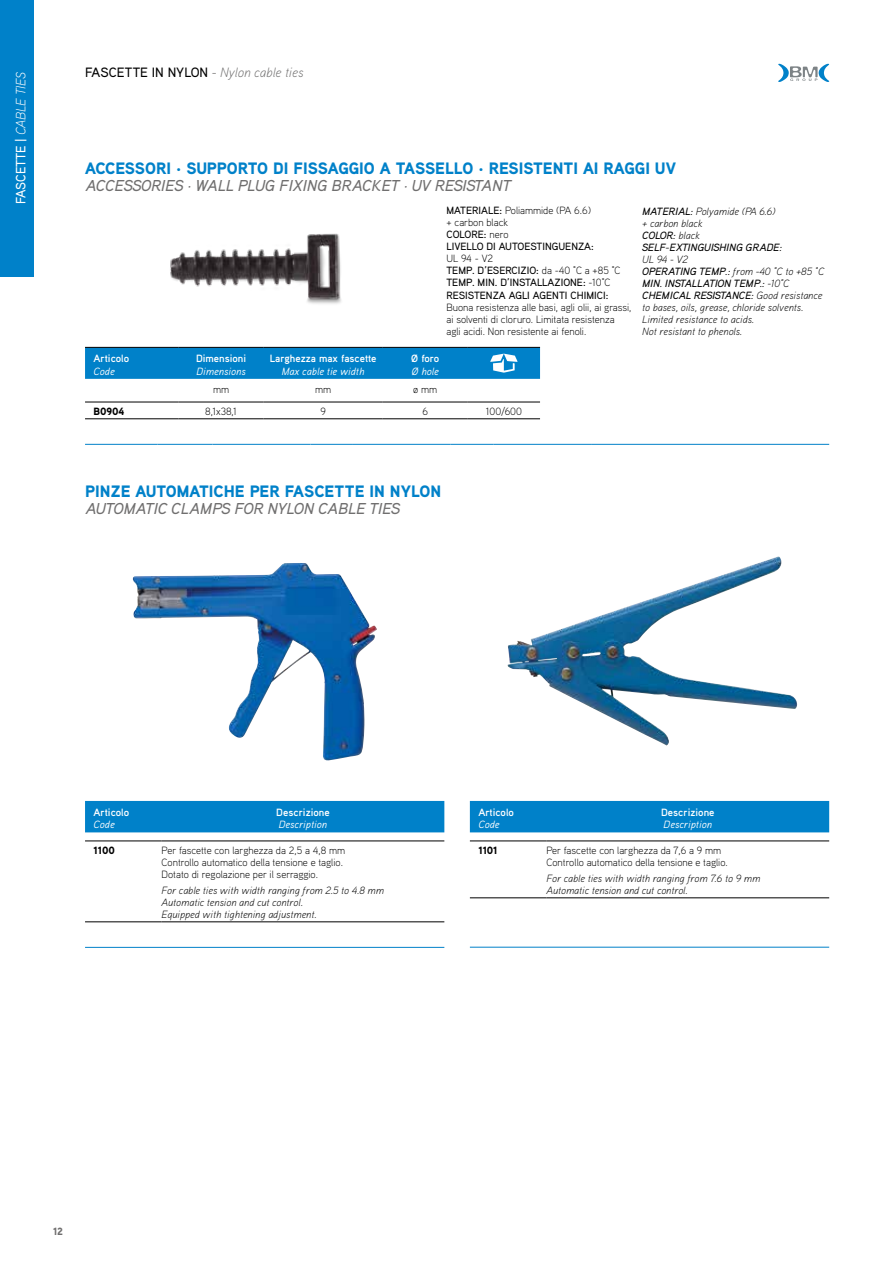
<style>
.page{position:relative;width:893px;height:1263px;background:#fff}
.page>*{position:absolute;margin:0;border:0;box-sizing:border-box;transform-origin:0 0}
.t1{font:900 16.5px "Aaux Pro";color:#0081c9}
.t2{font:italic 500 15.75px "Aaux Pro";letter-spacing:-.01em;color:#706f6f}
.t3{font:500 13.5px "Aaux Pro";color:#000}
.t4{font:500 13.5px "Aaux Pro";letter-spacing:-.01em;color:#fff;scale:.95 1}
.t5{font:italic 300 10.5px/12px "Aaux Pro";color:#000}
.t6{font:300 10.5px/12px "Aaux Pro";color:#000}
.t7{font:500 10.5px/12px "Aaux Pro";color:#000}
.t8{font:700 10.5px "Aaux Pro";color:#fff}
.t9{font:italic 500 10.5px/12px "Aaux Pro";color:#000}
.t10{font:italic 10.5px "Aaux Pro";color:#fff}
.t11{font:900 10.5px "Aaux Pro";color:#000}
.t12{font:900 10.5px "Aaux Pro";color:#706f6f}
.s1{font-weight:300;font-style:italic}
.s2{font-weight:300;font-style:italic;color:#706f6f}
.s3{font-weight:300}
.s4{font-weight:500}
</style>
<div class="page">
<svg style="left:778px;top:64px;width:51px;height:18px"></svg>
<div style="left:0;top:0;width:34px;height:276px;background:#0081c9"></div>
<img style="left:170px;top:233px;width:171px;height:71px">
<hr style="left:85px;top:402px;width:94px;height:1px;background:#000">
<hr style="left:179px;top:402px;width:85px;height:1px;background:#000">
<hr style="left:264px;top:402px;width:119px;height:1px;background:#000">
<hr style="left:383px;top:402px;width:85px;height:1px;background:#000">
<hr style="left:468px;top:402px;width:72px;height:1px;background:#000">
<hr style="left:85px;top:418px;width:94px;height:1px;background:#000">
<hr style="left:179px;top:418px;width:85px;height:1px;background:#000">
<hr style="left:264px;top:418px;width:119px;height:1px;background:#000">
<hr style="left:383px;top:418px;width:85px;height:1px;background:#000">
<hr style="left:468px;top:418px;width:72px;height:1px;background:#000">
<svg style="left:85px;top:347px;width:455px;height:32px;background:#0680c4"></svg>
<hr style="left:85px;top:444px;width:72px;height:1px;background:#0081c9">
<hr style="left:157px;top:444px;width:56px;height:1px;background:#0081c9">
<hr style="left:213px;top:444px;width:97px;height:1px;background:#0081c9">
<hr style="left:310px;top:444px;width:43px;height:1px;background:#0081c9">
<hr style="left:353px;top:444px;width:98px;height:1px;background:#0081c9">
<hr style="left:451px;top:444px;width:42px;height:1px;background:#0081c9">
<hr style="left:493px;top:444px;width:98px;height:1px;background:#0081c9">
<hr style="left:591px;top:444px;width:83px;height:1px;background:#0081c9">
<hr style="left:674px;top:444px;width:155px;height:1px;background:#0081c9">
<img style="left:133px;top:563px;width:244px;height:198px">
<div style="left:85px;top:801px;width:359px;height:31px;background:#0081c9"></div>
<hr style="left:85px;top:841px;width:77px;height:1px;background:#000">
<hr style="left:162px;top:841px;width:282px;height:1px;background:#000">
<hr style="left:85px;top:921px;width:77px;height:1px;background:#000">
<hr style="left:162px;top:921px;width:282px;height:1px;background:#000">
<hr style="left:85px;top:947px;width:359px;height:1px;background:#0081c9">
<img style="left:507px;top:556px;width:290px;height:190px">
<div style="left:470px;top:801px;width:359px;height:31px;background:#0081c9"></div>
<hr style="left:470px;top:841px;width:76px;height:1px;background:#000">
<hr style="left:546px;top:841px;width:283px;height:1px;background:#000">
<hr style="left:470px;top:897px;width:76px;height:1px;background:#000">
<hr style="left:546px;top:897px;width:283px;height:1px;background:#000">
<hr style="left:470px;top:947px;width:359px;height:1px;background:#0081c9">
<p class="t4" style="left:12px;top:204px;width:140px;rotate:-90deg">FASCETTE | <span class="s1">CABLE TIES</span></p>
<p class="t3" style="left:85px;top:64px;width:220px">FASCETTE IN NYLON <span class="s2">- Nylon cable ties</span></p>
<h1 class="t1" style="left:85px;top:157px;width:592px">ACCESSORI · SUPPORTO DI FISSAGGIO A TASSELLO · RESISTENTI AI RAGGI UV</h1>
<h2 class="t2" style="left:85px;top:176px;width:428px">ACCESSORIES · WALL PLUG FIXING BRACKET · UV RESISTANT</h2>
<p class="t7" style="left:446px;top:205px;width:149px">MATERIALE: <span class="s3">Poliammide (PA 6.6) + carbon black<br></span>COLORE: <span class="s3">nero<br></span>LIVELLO DI AUTOESTINGUENZA:</p>
<p class="t7" style="left:446px;top:253px;width:176px"><span class="s3">UL 94 - V2<br></span>TEMP. D’ESERCIZIO: <span class="s3">da -40 °C a +85 °C<br></span>TEMP. MIN. D’INSTALLAZIONE: <span class="s3">-10°C<br></span>RESISTENZA AGLI AGENTI CHIMICI:</p>
<p class="t6" style="left:446px;top:300px;width:186px">Buona resistenza alle basi, agli olii, ai grassi, ai solventi di cloruro. Limitata resistenza agli acidi. Non resistente ai fenoli.</p>
<p class="t9" style="left:642px;top:205px;width:141px">MATERIAL: <span class="s3">Polyamide (PA 6.6) + carbon black<br></span>COLOR: <span class="s3">black<br></span>SELF-EXTINGUISHING GRADE:</p>
<p class="t5" style="left:642px;top:253px;width:184px">UL 94 - V2<br><span class="s4">OPERATING TEMP.:</span> from -40 °C to +85 °C<br><span class="s4">MIN. INSTALLATION TEMP.:</span> -10°C<br><span class="s4">CHEMICAL RESISTANCE:</span> Good resistance to bases, oils, grease, chloride solvents.<br>Limited resistance to acids.<br>Not resistant to phenols.</p>
<p class="t8" style="left:94px;top:352px;width:37px">Articolo</p>
<p class="t10" style="left:94px;top:364px;width:23px">Code</p>
<p class="t8" style="left:196px;top:352px;width:52px">Dimensioni</p>
<p class="t10" style="left:196px;top:364px;width:51px">Dimensions</p>
<p class="t8" style="left:270px;top:352px;width:108px">Larghezza max fascette</p>
<p class="t10" style="left:282px;top:364px;width:84px">Max cable tie width</p>
<p class="t8" style="left:411px;top:352px;width:30px">Ø foro</p>
<p class="t10" style="left:412px;top:364px;width:29px">Ø hole</p>
<p class="t6" style="left:213px;top:383px;width:18px">mm</p>
<p class="t6" style="left:315px;top:383px;width:18px">mm</p>
<p class="t6" style="left:413px;top:383px;width:25px">ø mm</p>
<p class="t11" style="left:94px;top:405px;width:32px">B0904</p>
<p class="t6" style="left:205px;top:405px;width:33px">8,1x38,1</p>
<p class="t6" style="left:320px;top:405px;width:7px">9</p>
<p class="t6" style="left:422px;top:405px;width:7px">6</p>
<p class="t6" style="left:486px;top:405px;width:38px">100/600</p>
<h1 class="t1" style="left:85px;top:480px;width:358px">PINZE AUTOMATICHE PER FASCETTE IN NYLON</h1>
<h2 class="t2" style="left:85px;top:499px;width:316px">AUTOMATIC CLAMPS FOR NYLON CABLE TIES</h2>
<p class="t8" style="left:94px;top:805px;width:37px">Articolo</p>
<p class="t10" style="left:94px;top:818px;width:23px">Code</p>
<p class="t8" style="left:276px;top:805px;width:55px">Descrizione</p>
<p class="t10" style="left:279px;top:818px;width:50px">Description</p>
<p class="t8" style="left:478px;top:805px;width:37px">Articolo</p>
<p class="t10" style="left:478px;top:818px;width:23px">Code</p>
<p class="t8" style="left:661px;top:805px;width:55px">Descrizione</p>
<p class="t10" style="left:664px;top:818px;width:50px">Description</p>
<p class="t11" style="left:94px;top:843px;width:23px">1100</p>
<p class="t6" style="left:162px;top:844px;width:185px">Per fascette con larghezza da 2,5 a 4,8 mm<br>Controllo automatico della tensione e taglio.<br>Dotato di regolazione per il serraggio.</p>
<p class="t5" style="left:162px;top:884px;width:224px">For cable ties with width ranging from 2.5 to 4.8 mm<br>Automatic tension and cut control.<br>Equipped with tightening adjustment.</p>
<p class="t11" style="left:478px;top:843px;width:21px">1101</p>
<p class="t6" style="left:546px;top:844px;width:183px">Per fascette con larghezza da 7,6 a 9 mm<br>Controllo automatico della tensione e taglio.</p>
<p class="t5" style="left:546px;top:872px;width:215px">For cable ties with width ranging from 7.6 to 9 mm<br>Automatic tension and cut control.</p>
<p class="t12" style="left:53px;top:1225px;width:12px">12</p>
</div>
